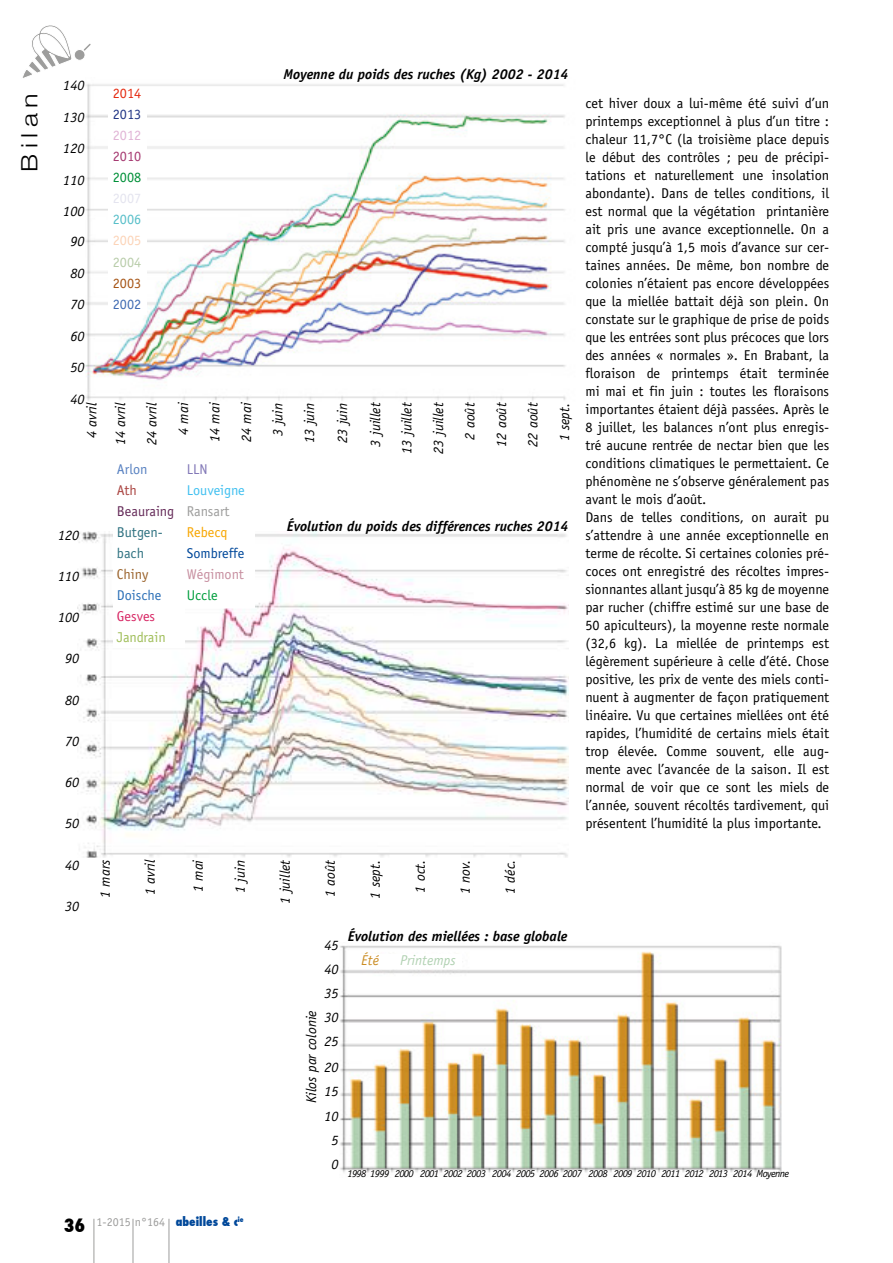
<style>
.page{position:relative;width:893px;height:1263px;background:#fff}
.page>*{position:absolute;margin:0;border:0;box-sizing:border-box;transform-origin:0 0}
.t1{font:300 22.5px "Helvetica Neue";letter-spacing:.2em;color:#000;scale:1.2 1}
.t2{font:14.25px/18px "Officina Sans";color:#000}
.t3{font:italic 14.25px/24px "Officina Sans";color:#000;text-align:center}
.t4{font:italic 700 14.25px "Officina Sans";color:#000}
.t5{font:14.25px/21px "Officina Sans";color:#2f7281}
.t6{font:14.25px "Officina Sans";color:#652b59}
.t7{font:italic 14.25px "Officina Sans";color:#b1d1b2}
.t8{font:14.25px "Officina Sans";color:#41c0f0}
.t9{font:14.25px "Officina Sans";color:#00489a}
.t10{font:14.25px "Officina Sans";letter-spacing:-.02em;color:#a0be5a}
.t11{font:14.25px "Officina Sans";color:#c78fa0}
.t12{font:14.25px "Officina Sans";color:#2c70b7}
.t13{font:14.25px "Officina Sans";color:#9d9d9c}
.t14{font:14.25px "Officina Sans";color:#d72764}
.t15{font:14.25px "Officina Sans";color:#f7a600}
.t16{font:14.25px "Officina Sans";color:#5881c1}
.t17{font:14.25px "Officina Sans";color:#9b642d}
.t18{font:14.25px "Officina Sans";color:#009e3d}
.t19{font:14.25px "Officina Sans";color:#e52d13}
.t20{font:14.25px "Officina Sans";color:#243887}
.t21{font:14.25px "Officina Sans";color:#e1b5d6}
.t22{font:14.25px "Officina Sans";color:#a63a71}
.t23{font:14.25px "Officina Sans";color:#009039}
.t24{font:14.25px "Officina Sans";color:#e4e4ef}
.t25{font:14.25px "Officina Sans";color:#58bfc9}
.t26{font:14.25px "Officina Sans";color:#fcd4b8}
.t27{font:14.25px "Officina Sans";color:#b9cdaa}
.t28{font:14.25px "Officina Sans";color:#a75617}
.t29{font:14.25px "Officina Sans";color:#416cb3}
.t30{font:14.25px "Officina Sans";color:#aa4542}
.t31{font:italic 14.25px "Officina Sans";color:#cb8d24}
.t32{font:14.25px "Officina Sans";color:#8278b7}
.t33{font:12px "Officina Sans";color:#9d9d9c}
.t34{font:italic 10.5px "Officina Sans";letter-spacing:-.06em;color:#000}
.s1{font-family:"Futura";font-weight:800;font-stretch:condensed;font-size:18px;color:#000}
.s2{font-family:"Futura";font-weight:800;font-stretch:condensed;color:#00489a}
</style>
<div class="page">
<svg style="left:22px;top:25px;width:50px;height:53px"></svg>
<div style="left:74px;top:49px;width:11px;height:11px;background:#9d9d9c;border-radius:50%"></div>
<div style="left:74px;top:49px;width:11px;height:12px;border:1px solid #fff;border-radius:50%"></div>
<svg style="left:82px;top:43px;width:9px;height:9px"></svg>
<hr style="left:133px;top:1219px;width:1px;height:44px;background:#9d9d9c">
<hr style="left:169px;top:1219px;width:1px;height:44px;background:#9d9d9c">
<hr style="left:94px;top:1219px;width:1px;height:44px;background:#9d9d9c">
<img style="left:85px;top:83px;width:481px;height:318px">
<div style="left:108px;top:88px;width:38px;height:226px;background:#fff"></div>
<img style="left:78px;top:532px;width:490px;height:325px">
<div style="left:113px;top:463px;width:72px;height:185px;background:#fff"></div>
<img style="left:339px;top:945px;width:443px;height:228px">
<div style="left:361px;top:954px;width:101px;height:15px;background:#fff"></div>
<div style="left:183px;top:463px;width:72px;height:145px;background:#fff"></div>
<h1 class="t1" style="left:11px;top:172px;width:67px;rotate:-90deg">Bilan</h1>
<p class="t4" style="left:283px;top:66px;width:287px">Moyenne du poids des ruches (Kg) 2002 - 2014</p>
<p class="t3" style="left:63px;top:73px;width:23px">140</p>
<p class="t3" style="left:63px;top:105px;width:23px">130</p>
<p class="t3" style="left:63px;top:136px;width:23px">120</p>
<p class="t3" style="left:63px;top:168px;width:23px">110</p>
<p class="t3" style="left:63px;top:196px;width:23px;line-height:30px">100<br>90</p>
<p class="t3" style="left:70px;top:261px;width:16px">80</p>
<p class="t3" style="left:70px;top:292px;width:16px">70</p>
<p class="t3" style="left:70px;top:324px;width:16px">60</p>
<p class="t3" style="left:70px;top:355px;width:16px">50</p>
<p class="t3" style="left:70px;top:387px;width:16px">40</p>
<p class="t19" style="left:113px;top:85px;width:30px">2014</p>
<p class="t20" style="left:113px;top:106px;width:30px">2013</p>
<p class="t21" style="left:113px;top:127px;width:30px">2012</p>
<p class="t22" style="left:113px;top:148px;width:30px">2010</p>
<p class="t23" style="left:113px;top:169px;width:30px">2008</p>
<p class="t24" style="left:113px;top:190px;width:30px">2007</p>
<p class="t25" style="left:113px;top:211px;width:30px">2006</p>
<p class="t26" style="left:113px;top:232px;width:30px">2005</p>
<p class="t27" style="left:113px;top:253px;width:30px">2004</p>
<p class="t28" style="left:113px;top:274px;width:30px">2003</p>
<p class="t29" style="left:113px;top:295px;width:30px">2002</p>
<p class="t3" style="left:78px;top:445px;width:44px;line-height:28.5px;rotate:-90deg">4 avril<br>14 avril</p>
<p class="t3" style="left:140px;top:445px;width:44px;rotate:-90deg">24 avril</p>
<p class="t3" style="left:171px;top:435px;width:34px;rotate:-90deg">4 mai</p>
<p class="t3" style="left:203px;top:442px;width:41px;rotate:-90deg">14 mai</p>
<p class="t3" style="left:234px;top:442px;width:41px;rotate:-90deg">24 mai</p>
<p class="t3" style="left:266px;top:436px;width:34px;rotate:-90deg">3 juin</p>
<p class="t3" style="left:297px;top:443px;width:42px;rotate:-90deg">13 juin</p>
<p class="t3" style="left:330px;top:443px;width:42px;rotate:-90deg">23 juin</p>
<p class="t3" style="left:363px;top:446px;width:46px;rotate:-90deg">3 juillet</p>
<p class="t3" style="left:395px;top:454px;width:53px;rotate:-90deg">13 juillet</p>
<p class="t3" style="left:426px;top:454px;width:53px;rotate:-90deg">23 juillet</p>
<p class="t3" style="left:458px;top:440px;width:39px;rotate:-90deg">2 août</p>
<p class="t3" style="left:489px;top:447px;width:46px;rotate:-90deg">12 août</p>
<p class="t3" style="left:521px;top:447px;width:46px;rotate:-90deg">22 août</p>
<p class="t3" style="left:552px;top:441px;width:40px;rotate:-90deg">1 sept.</p>
<p class="t3" style="left:58px;top:523px;width:23px">120</p>
<p class="t3" style="left:58px;top:564px;width:23px">110</p>
<p class="t3" style="left:58px;top:605px;width:23px">100</p>
<p class="t3" style="left:65px;top:646px;width:16px">90</p>
<p class="t3" style="left:65px;top:688px;width:16px">80</p>
<p class="t3" style="left:65px;top:729px;width:16px">70</p>
<p class="t3" style="left:65px;top:770px;width:16px">60</p>
<p class="t3" style="left:65px;top:811px;width:16px">50</p>
<p class="t3" style="left:65px;top:853px;width:16px">40</p>
<p class="t3" style="left:65px;top:894px;width:16px">30</p>
<p class="t16" style="left:117px;top:461px;width:32px">Arlon</p>
<p class="t30" style="left:117px;top:482px;width:22px">Ath</p>
<p class="t6" style="left:117px;top:503px;width:59px">Beauraing</p>
<p class="t5" style="left:117px;top:522px;width:47px">Butgen&shy;bach</p>
<p class="t17" style="left:117px;top:566px;width:33px">Chiny</p>
<p class="t12" style="left:117px;top:587px;width:46px">Doische</p>
<p class="t14" style="left:117px;top:608px;width:40px">Gesves</p>
<p class="t10" style="left:117px;top:629px;width:50px">Jandrain</p>
<p class="t32" style="left:187px;top:461px;width:22px">LLN</p>
<p class="t8" style="left:187px;top:482px;width:60px">Louveigne</p>
<p class="t13" style="left:187px;top:503px;width:44px">Ransart</p>
<p class="t15" style="left:187px;top:524px;width:42px">Rebecq</p>
<p class="t9" style="left:187px;top:545px;width:59px">Sombreffe</p>
<p class="t11" style="left:187px;top:566px;width:59px">Wégimont</p>
<p class="t18" style="left:187px;top:587px;width:32px">Uccle</p>
<p class="t4" style="left:287px;top:517px;width:283px">Évolution du poids des différences ruches 2014</p>
<p class="t3" style="left:93px;top:898px;width:40px;rotate:-90deg">1 mars</p>
<p class="t3" style="left:138px;top:895px;width:37px;rotate:-90deg">1 avril</p>
<p class="t3" style="left:186px;top:892px;width:34px;rotate:-90deg">1 mai</p>
<p class="t3" style="left:228px;top:893px;width:34px;rotate:-90deg">1 juin</p>
<p class="t3" style="left:273px;top:904px;width:46px;rotate:-90deg">1 juillet</p>
<p class="t3" style="left:318px;top:897px;width:39px;rotate:-90deg">1 août</p>
<p class="t3" style="left:363px;top:899px;width:40px;rotate:-90deg">1 sept.</p>
<p class="t3" style="left:408px;top:893px;width:34px;rotate:-90deg">1 oct.</p>
<p class="t3" style="left:453px;top:894px;width:36px;rotate:-90deg">1 nov.</p>
<p class="t3" style="left:498px;top:894px;width:36px;rotate:-90deg">1 déc.</p>
<p class="t2" style="left:585px;top:94px;width:245px">cet hiver doux a lui-même été suivi d’un printemps exceptionnel à plus d’un titre : chaleur 11,7°C (la troisième place depuis le début des contrôles ; peu de précipi&shy;tations et naturellement une insolation abondante). Dans de telles conditions, il est normal que la végétation printanière ait pris une avance exceptionnelle. On a compté jusqu’à 1,5 mois d’avance sur cer&shy;taines années. De même, bon nombre de colonies n’étaient pas encore développées que la miellée battait déjà son plein. On constate sur le graphique de prise de poids que les entrées sont plus précoces que lors des années « normales ». En Brabant, la floraison de printemps était terminée mi mai et fin juin : toutes les floraisons importantes étaient déjà passées. Après le 8 juillet, les balances n’ont plus enregis&shy;tré aucune rentrée de nectar bien que les conditions climatiques le permettaient. Ce phénomène ne s’observe généralement pas avant le mois d’août.<br>Dans de telles conditions, on aurait pu s’attendre à une année exceptionnelle en terme de récolte. Si certaines colonies pré&shy;coces ont enregistré des récoltes impres&shy;sionnantes allant jusqu’à 85 kg de moyenne par rucher (chiffre estimé sur une base de 50 apiculteurs), la moyenne reste normale (32,6 kg). La miellée de printemps est légèrement supérieure à celle d’été. Chose positive, les prix de vente des miels conti&shy;nuent à augmenter de façon pratiquement linéaire. Vu que certaines miellées ont été rapides, l’humidité de certains miels était trop élevée. Comme souvent, elle aug&shy;mente avec l’avancée de la saison. Il est normal de voir que ce sont les miels de l’année, souvent récoltés tardivement, qui présentent l’humidité la plus importante.</p>
<p class="t33" style="left:64px;top:1215px;width:181px"><span class="s1">36</span> 1-2015 n°164 <span class="s2">abeilles &amp; c</span><sup>ie</sup></p>
<p class="t3" style="left:324px;top:933px;width:16px;text-align:justify">45<br>40<br>35<br>30<br>25</p>
<p class="t3" style="left:324px;top:1055px;width:16px;text-align:left">20<br>15</p>
<p class="t3" style="left:324px;top:1104px;width:16px">10<br>5<br>0</p>
<p class="t3" style="left:299px;top:1103px;width:94px;rotate:-90deg">Kilos par colonie</p>
<p class="t4" style="left:348px;top:928px;width:221px">Évolution des miellées : base globale</p>
<p class="t31" style="left:361px;top:952px;width:19px">Été</p>
<p class="t7" style="left:400px;top:952px;width:57px">Printemps</p>
<p class="t34" style="left:347px;top:1167px;width:443px">1998 1999 2000 2001 2002 2003 2004 2005 2006 2007 2008 2009 2010 2011 2012 2013 2014 Moyenne</p>
</div>
